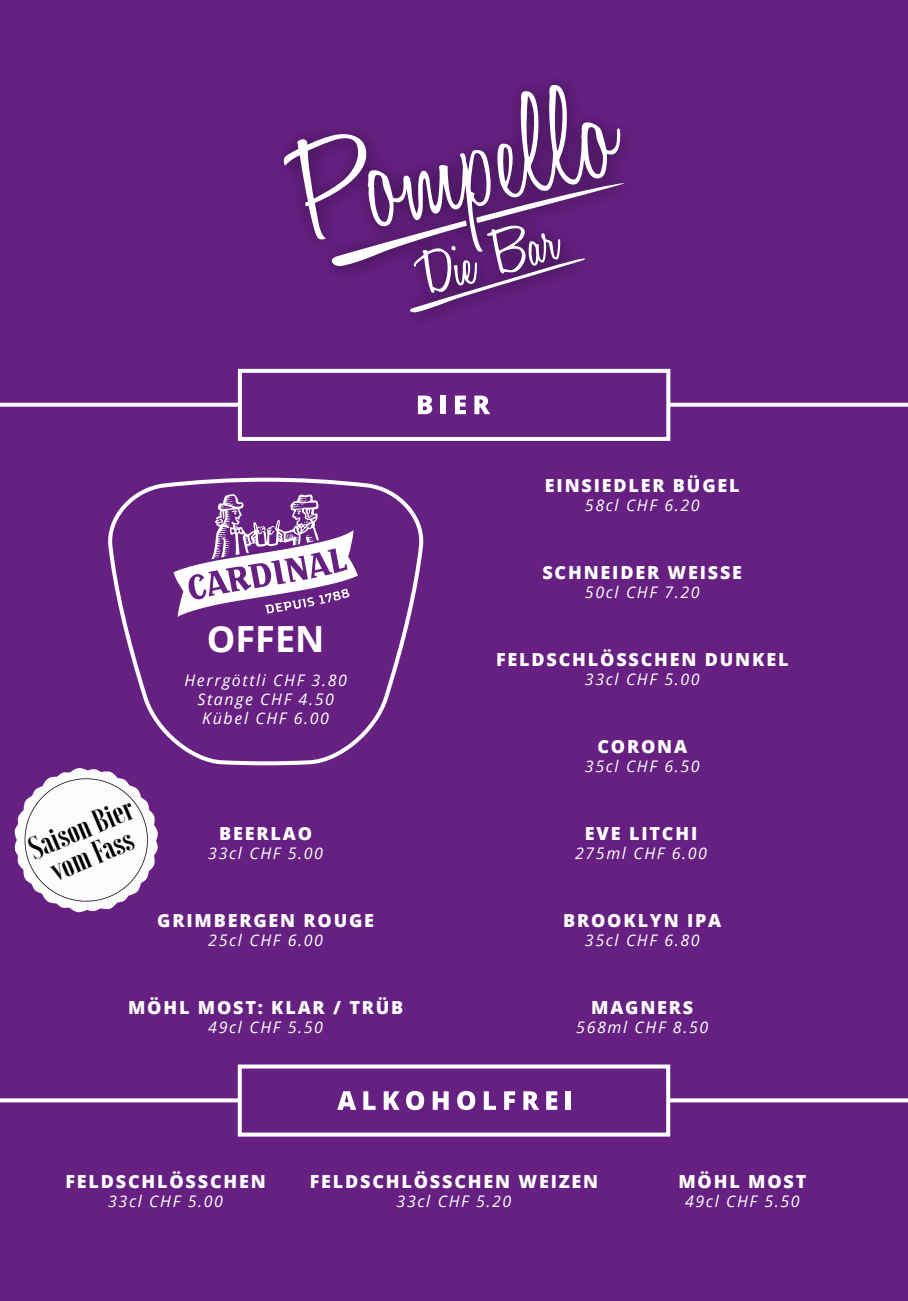
<style>
.page{position:relative;width:908px;height:1301px;background:#fff}
.page>*{position:absolute;margin:0;border:0;box-sizing:border-box;transform-origin:0 0}
.t1{font:700 36px "Open Sans";color:#fff}
.t2{font:32px/28.8px "Voga Regular 2";color:#000;text-align:center}
.t3{font:800 18px "Open Sans";letter-spacing:.1em;color:#fff}
.t4{font:italic 16px/19.2px "Open Sans";letter-spacing:.1em;color:#fff;text-align:center}
</style>
<div class="page">
<div style="left:0;top:0;width:907px;height:1300px;background:#662082"></div>
<svg style="left:670px;top:402px;width:237px;height:4px"></svg>
<svg style="left:0;top:402px;width:238px;height:4px"></svg>
<div style="left:238px;top:369px;width:432px;height:72px;border:4px solid #fff"></div>
<svg style="left:283px;top:84px;width:341px;height:229px"></svg>
<svg style="left:418px;top:395px;width:14px;height:19px"></svg>
<div style="left:440px;top:395px;width:5px;height:19px;background:#fff"></div>
<svg style="left:454px;top:395px;width:11px;height:19px"></svg>
<svg style="left:474px;top:395px;width:16px;height:19px"></svg>
<svg style="left:108px;top:477px;width:316px;height:289px"></svg>
<svg style="left:173px;top:494px;width:185px;height:122px"></svg>
<svg style="left:670px;top:1098px;width:237px;height:4px"></svg>
<svg style="left:0;top:1098px;width:238px;height:4px"></svg>
<div style="left:238px;top:1064px;width:432px;height:72px;border:4px solid #fff"></div>
<svg style="left:337px;top:1091px;width:19px;height:18px"></svg>
<svg style="left:363px;top:1091px;width:12px;height:18px"></svg>
<svg style="left:383px;top:1091px;width:16px;height:18px"></svg>
<svg style="left:406px;top:1091px;width:18px;height:18px"></svg>
<svg style="left:432px;top:1091px;width:16px;height:18px"></svg>
<svg style="left:457px;top:1091px;width:18px;height:18px"></svg>
<svg style="left:483px;top:1091px;width:12px;height:18px"></svg>
<svg style="left:504px;top:1091px;width:11px;height:18px"></svg>
<svg style="left:523px;top:1091px;width:16px;height:18px"></svg>
<svg style="left:546px;top:1091px;width:11px;height:18px"></svg>
<div style="left:565px;top:1091px;width:5px;height:18px;background:#fff"></div>
<svg style="left:14px;top:768px;width:144px;height:144px"></svg>
<p class="t3" style="left:544px;top:471px;width:196px">EINSIEDLER BÜGEL</p>
<p class="t4" style="left:584px;top:495px;width:116px">58cl CHF 6.20</p>
<h1 class="t1" style="left:207px;top:613px;width:119px">OFFEN</h1>
<p class="t4" style="left:184px;top:669px;width:164px">Herrgöttli CHF 3.80<br>Stange CHF 4.50<br>Kübel CHF 6.00</p>
<h2 class="t2" style="left:24px;top:835px;width:112px;rotate:-23deg">Saison Bier vom Fass</h2>
<p class="t3" style="left:219px;top:819px;width:94px">BEERLAO</p>
<p class="t4" style="left:208px;top:842px;width:116px">33cl CHF 5.00</p>
<p class="t3" style="left:157px;top:906px;width:218px">GRIMBERGEN ROUGE</p>
<p class="t4" style="left:208px;top:929px;width:116px">25cl CHF 6.00</p>
<p class="t3" style="left:128px;top:993px;width:277px">MÖHL MOST: KLAR / TRÜB</p>
<p class="t4" style="left:208px;top:1016px;width:116px">49cl CHF 5.50</p>
<p class="t3" style="left:542px;top:558px;width:201px">SCHNEIDER WEISSE</p>
<p class="t4" style="left:584px;top:582px;width:116px">50cl CHF 7.20</p>
<p class="t3" style="left:496px;top:645px;width:294px">FELDSCHLÖSSCHEN DUNKEL</p>
<p class="t4" style="left:584px;top:669px;width:116px">33cl CHF 5.00</p>
<p class="t3" style="left:597px;top:732px;width:91px">CORONA</p>
<p class="t4" style="left:584px;top:756px;width:116px">35cl CHF 6.50</p>
<p class="t3" style="left:584px;top:819px;width:114px">EVE LITCHI</p>
<p class="t4" style="left:575px;top:842px;width:133px">275ml CHF 6.00</p>
<p class="t3" style="left:563px;top:906px;width:160px">BROOKLYN IPA</p>
<p class="t4" style="left:584px;top:929px;width:116px">35cl CHF 6.80</p>
<p class="t3" style="left:591px;top:993px;width:104px">MAGNERS</p>
<p class="t4" style="left:576px;top:1016px;width:133px">568ml CHF 8.50</p>
<p class="t3" style="left:65px;top:1167px;width:202px">FELDSCHLÖSSCHEN</p>
<p class="t4" style="left:108px;top:1190px;width:116px">33cl CHF 5.00</p>
<p class="t3" style="left:309px;top:1167px;width:290px">FELDSCHLÖSSCHEN WEIZEN</p>
<p class="t4" style="left:396px;top:1190px;width:116px">33cl CHF 5.20</p>
<p class="t3" style="left:678px;top:1167px;width:129px">MÖHL MOST</p>
<p class="t4" style="left:684px;top:1190px;width:116px">49cl CHF 5.50</p>
</div>
